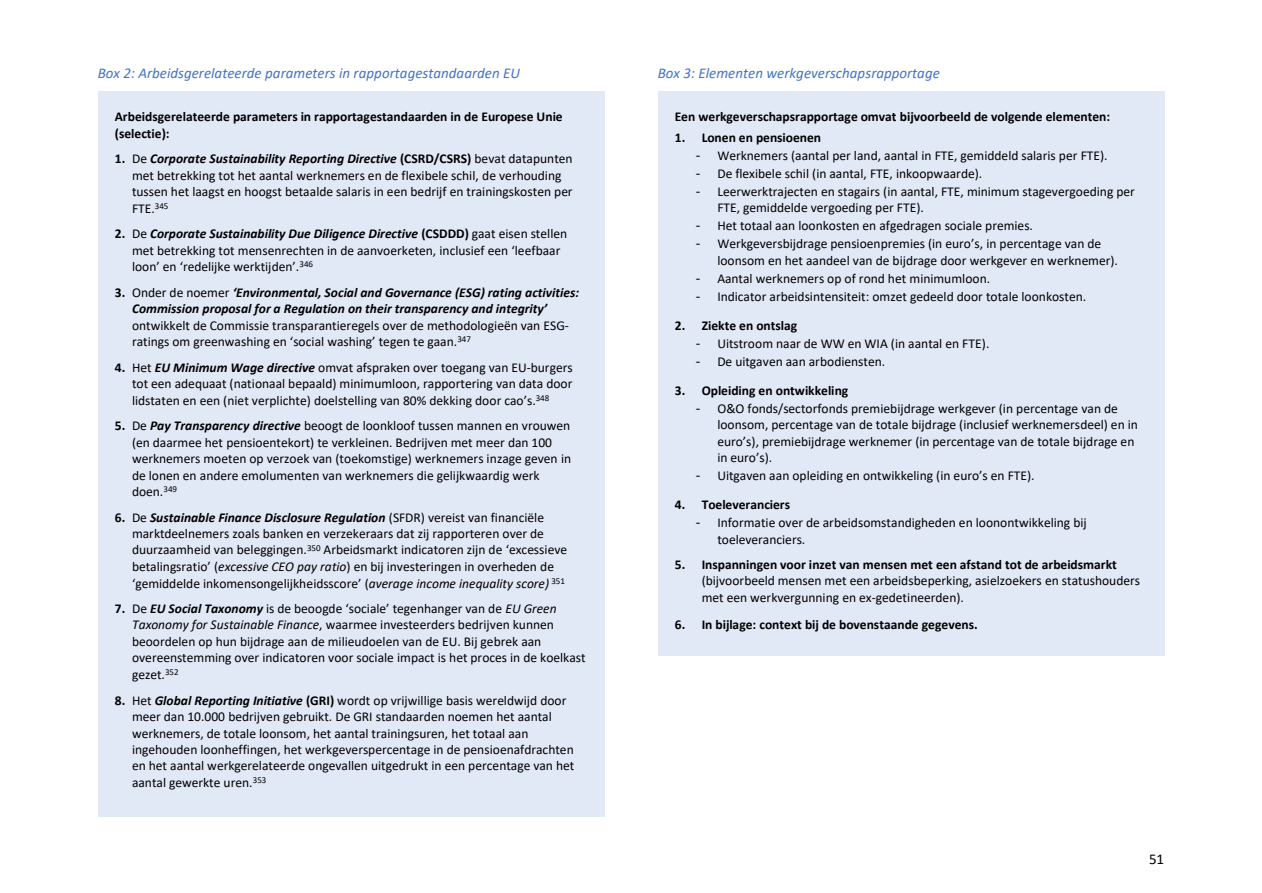
<style>
.page{position:relative;width:1262px;height:893px;background:#fff}
.page>*{position:absolute;margin:0;border:0;box-sizing:border-box;transform-origin:0 0}
.t1{font:italic 15px "Calibri";letter-spacing:.005em;color:#4472c4}
.t2{font:15px "Calibri";color:#000}
.t3{font:13.5px/16.5px "Calibri";color:#000}
.t4{font:700 13.5px/16.5px "Calibri";color:#000}
.t5{font:italic 700 13.5px/16.5px "Calibri";color:#000}
.s1{font-weight:700}
.s2{font-weight:700;font-style:italic}
.s3{font-style:normal}
.s4{font-weight:400;font-style:normal}
.s5{font-style:italic}
.s6{font-size:15px}
</style>
<div class="page">
<div style="left:98px;top:91px;width:506px;height:725px;background:#e1e8f6"></div>
<div style="left:657px;top:91px;width:507px;height:564px;background:#e1e8f6"></div>
<p class="t1" style="left:98px;top:67px;width:424px">Box 2: Arbeidsgerelateerde parameters in rapportagestandaarden EU</p>
<p class="t4" style="left:115px;top:109px;width:449px">Arbeidsgerelateerde parameters in rapportagestandaarden in de Europese Unie (selectie):</p>
<p class="t3" style="left:132px;top:151px;width:442px;text-indent:-17px"><span class="s1">1.</span> De <span class="s2">Corporate Sustainability Reporting Directive</span> <span class="s1">(CSRD/CSRS)</span> bevat datapunten met betrekking tot het aantal werknemers en de flexibele schil, de verhouding tussen het laagst en hoogst betaalde salaris in een bedrijf en trainingskosten per FTE.<sup>345</sup></p>
<p class="t3" style="left:132px;top:226px;width:436px;text-indent:-17px"><span class="s1">2.</span> De <span class="s2">Corporate Sustainability Due Diligence Directive</span> <span class="s1">(CSDDD)</span> gaat eisen stellen met betrekking tot mensenrechten in de aanvoerketen, inclusief een ‘leefbaar loon’ en ‘redelijke werktijden’.<sup>346</sup></p>
<p class="t5" style="left:132px;top:285px;width:448px;text-indent:-17px"><span class="s3">3.</span> <span class="s4">Onder de noemer</span> ‘Environmental, Social and Governance (ESG) rating activities:<br>Commission proposal for a Regulation on their transparency and integrity’</p>
<p class="t3" style="left:132px;top:318px;width:438px">ontwikkelt de Commissie transparantieregels over de methodologieën van ESG&shy;ratings om greenwashing en ‘social washing’ tegen te gaan.<sup>347</sup></p>
<p class="t3" style="left:132px;top:360px;width:442px;text-align:justify;text-indent:-17px"><span class="s1">4.</span> Het <span class="s2">EU Minimum Wage directive</span> omvat afspraken over toegang van EU-burgers tot een adequaat (nationaal bepaald) minimumloon, rapportering van data door lidstaten en een (niet verplichte) doelstelling van 80% dekking door cao’s.<sup>348</sup></p>
<p class="t3" style="left:132px;top:418px;width:440px;text-indent:-17px"><span class="s1">5.</span> De <span class="s2">Pay Transparency directive</span> beoogt de loonkloof tussen mannen en vrouwen (en daarmee het pensioentekort) te verkleinen. Bedrijven met meer dan 100 werknemers moeten op verzoek van (toekomstige) werknemers inzage geven in de lonen en andere emolumenten van werknemers die gelijkwaardig werk doen.<sup>349</sup></p>
<p class="t3" style="left:132px;top:510px;width:436px;text-indent:-17px"><span class="s1">6.</span> De <span class="s2">Sustainable Finance Disclosure Regulation</span> (SFDR) vereist van financiële marktdeelnemers zoals banken en verzekeraars dat zij rapporteren over de duurzaamheid van beleggingen.<sup>350</sup> Arbeidsmarkt indicatoren zijn de ‘excessieve betalingsratio’ (<span class="s5">excessive CEO pay ratio</span>) en bij investeringen in overheden de ‘gemiddelde inkomensongelijkheidsscore’ (<span class="s5">average income inequality score)</span> <sup>351</sup></p>
<p class="t3" style="left:132px;top:601px;width:455px;text-indent:-17px"><span class="s1">7.</span> De <span class="s2">EU Social Taxonomy</span> is de beoogde ‘sociale’ tegenhanger van de <span class="s5">EU Green Taxonomy for Sustainable Finance</span>, waarmee investeerders bedrijven kunnen beoordelen op hun bijdrage aan de milieudoelen van de EU. Bij gebrek aan overeenstemming over indicatoren voor sociale impact is het proces in de koelkast gezet.<sup>352</sup></p>
<p class="t3" style="left:132px;top:693px;width:444px;text-indent:-17px"><span class="s1">8.</span> Het <span class="s2">Global Reporting Initiative</span> <span class="s1">(GRI)</span> wordt op vrijwillige basis wereldwijd door meer dan 10.000 bedrijven gebruikt. De GRI standaarden noemen het aantal werknemers, de totale loonsom, het aantal trainingsuren, het totaal aan ingehouden loonheffingen, het werkgeverspercentage in de pensioenafdrachten en het aantal werkgerelateerde ongevallen uitgedrukt in een percentage van het aantal gewerkte uren.<sup>353</sup></p>
<p class="t1" style="left:657px;top:67px;width:284px">Box 3: Elementen werkgeverschapsrapportage</p>
<p class="t4" style="left:674px;top:110px;width:437px">Een werkgeverschapsrapportage omvat bijvoorbeeld de volgende elementen:</p>
<p class="t4" style="left:675px;top:130px;width:148px">1. Lonen en pensioenen</p>
<p class="t3" style="left:696px;top:148px;width:413px"><span class="s6">-</span> Werknemers (aantal per land, aantal in FTE, gemiddeld salaris per FTE).</p>
<p class="t3" style="left:696px;top:166px;width:288px"><span class="s6">-</span> De flexibele schil (in aantal, FTE, inkoopwaarde).</p>
<p class="t3" style="left:717px;top:184px;width:419px;text-indent:-21px"><span class="s6">-</span> Leerwerktrajecten en stagairs (in aantal, FTE, minimum stagevergoeding per<br>FTE, gemiddelde vergoeding per FTE).</p>
<p class="t3" style="left:696px;top:218px;width:338px"><span class="s6">-</span> Het totaal aan loonkosten en afgedragen sociale premies.</p>
<p class="t3" style="left:717px;top:236px;width:402px;text-indent:-21px"><span class="s6">-</span> Werkgeversbijdrage pensioenpremies (in euro’s, in percentage van de loonsom en het aandeel van de bijdrage door werkgever en werknemer).</p>
<p class="t3" style="left:696px;top:271px;width:296px"><span class="s6">-</span> Aantal werknemers op of rond het minimumloon.</p>
<p class="t3" style="left:696px;top:289px;width:392px"><span class="s6">-</span> Indicator arbeidsintensiteit: omzet gedeeld door totale loonkosten.</p>
<p class="t4" style="left:675px;top:318px;width:124px">2. Ziekte en ontslag</p>
<p class="t3" style="left:696px;top:336px;width:295px"><span class="s6">-</span> Uitstroom naar de WW en WIA (in aantal en FTE).</p>
<p class="t3" style="left:696px;top:354px;width:191px"><span class="s6">-</span> De uitgaven aan arbodiensten.</p>
<p class="t4" style="left:675px;top:383px;width:175px">3. Opleiding en ontwikkeling</p>
<p class="t3" style="left:717px;top:401px;width:422px;text-indent:-21px"><span class="s6">-</span> O&amp;O fonds/sectorfonds premiebijdrage werkgever (in percentage van de loonsom, percentage van de totale bijdrage (inclusief werknemersdeel) en in euro’s), premiebijdrage werknemer (in percentage van de totale bijdrage en in euro’s).</p>
<p class="t3" style="left:696px;top:468px;width:340px"><span class="s6">-</span> Uitgaven aan opleiding en ontwikkeling (in euro’s en FTE).</p>
<p class="t4" style="left:675px;top:498px;width:117px">4. Toeleveranciers</p>
<p class="t3" style="left:717px;top:515px;width:371px;text-indent:-21px"><span class="s6">-</span> Informatie over de arbeidsomstandigheden en loonontwikkeling bij toeleveranciers.</p>
<p class="t4" style="left:675px;top:557px;width:443px">5. Inspanningen voor inzet van mensen met een afstand tot de arbeidsmarkt</p>
<p class="t3" style="left:701px;top:573px;width:440px">(bijvoorbeeld mensen met een arbeidsbeperking, asielzoekers en statushouders met een werkvergunning en ex-gedetineerden).</p>
<p class="t4" style="left:675px;top:617px;width:304px">6. In bijlage: context bij de bovenstaande gegevens.</p>
<p class="t2" style="left:1149px;top:852px;width:17px">51</p>
</div>
